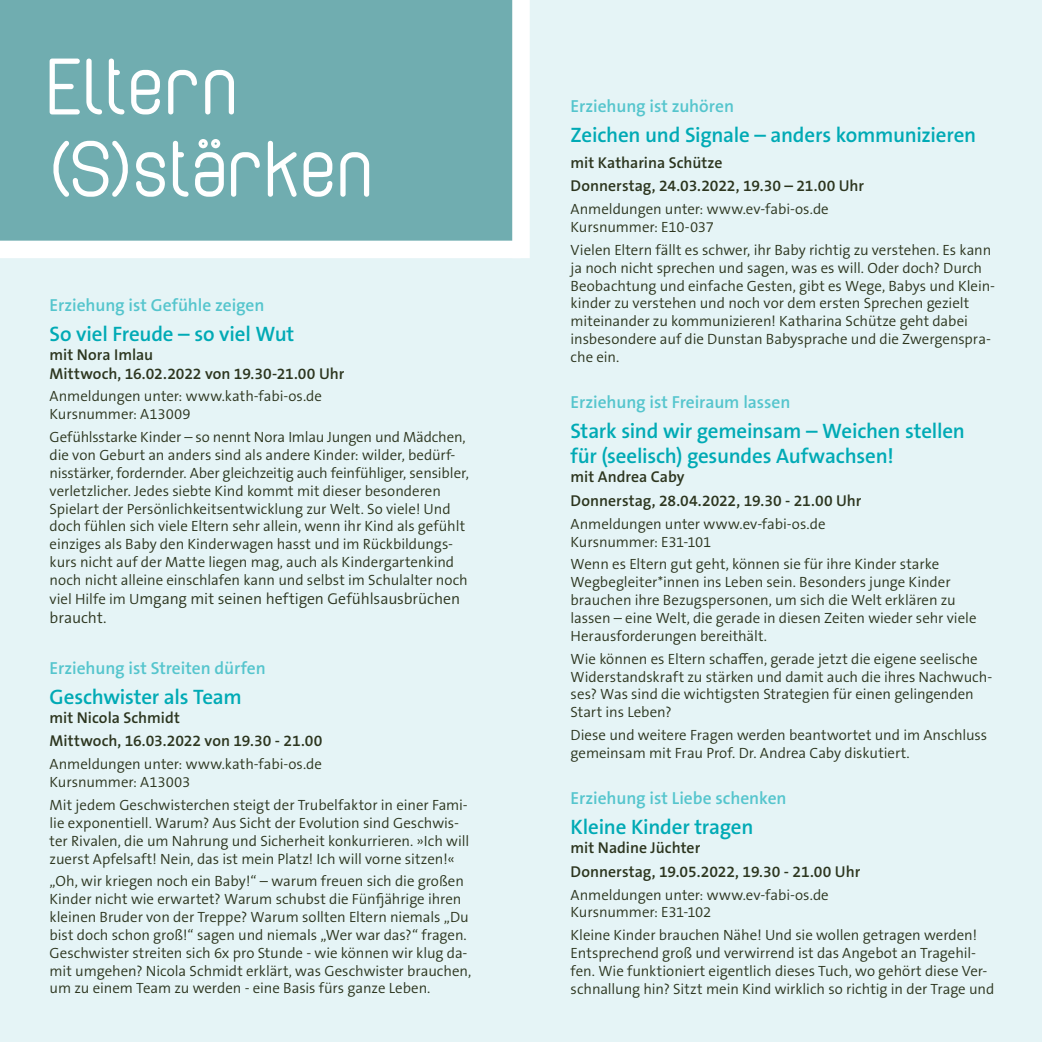
<style>
.page{position:relative;width:1042px;height:1042px;background:#e5f4f6}
.page>*{position:absolute;margin:0;border:0;box-sizing:border-box;transform-origin:0 0}
.t1{font:85.75px/82.2px "Cabo Rounded";letter-spacing:.015em;color:#fff}
.t2{font:600 21px/25.2px "The Sans B W6";letter-spacing:-.01em;color:#00aab5}
.t3{font:600 17.5px "The Sans B W6";letter-spacing:-.005em;color:#55c5cd}
.t4{font:600 15.75px/23.8px "The Sans B W6";color:#2c351e}
.t5{font:300 15.75px/18.9px "The Sans B W4";letter-spacing:-.005em;color:#2c351e}
.t6{font:300 14.88px/17.8px "The Sans B W4";letter-spacing:-.005em;color:#2c351e}
.s1{font-size:14.88px}
</style>
<div class="page">
<div style="left:0;top:0;width:521px;height:241px;background:#70adb0"></div>
<div style="left:0;top:241px;width:521px;height:17px;background:#fff"></div>
<div style="left:512px;top:0;width:18px;height:258px;background:#fff"></div>
<h1 class="t1" style="left:50px;top:46px;width:328px">Eltern (S)stärken</h1>
<p class="t3" style="left:50px;top:293px;width:216px">Erziehung ist Gefühle zeigen</p>
<h2 class="t2" style="left:50px;top:321px;width:246px">So viel Freude – so viel Wut</h2>
<p class="t4" style="left:50px;top:345px;width:296px;line-height:18.9px">mit Nora Imlau<br>Mittwoch, 16.02.2022 von 19.30-21.00 Uhr</p>
<p class="t6" style="left:50px;top:387px;width:274px">Anmeldungen unter: www.kath-fabi-os.de<br>Kursnummer: A13009</p>
<p class="t6" style="left:50px;top:428px;width:421px">Gefühlsstarke Kinder – so nennt Nora Imlau Jungen und Mädchen, die von Geburt an anders sind als andere Kinder: wilder, bedürf&shy;nisstärker, fordernder. Aber gleichzeitig auch feinfühliger, sensibler, verletzlicher. Jedes siebte Kind kommt mit dieser besonderen Spielart der Persönlichkeitsentwicklung zur Welt. So viele! Und doch fühlen sich viele Eltern sehr allein, wenn ihr Kind als gefühlt einziges als Baby den Kinderwagen hasst und im Rückbildungs&shy;kurs nicht auf der Matte liegen mag, auch als Kindergartenkind noch nicht alleine einschlafen kann und selbst im Schulalter noch</p>
<p class="t5" style="left:50px;top:589px;width:412px"><span class="s1">viel Hilfe im U</span>mgang mit seinen heftigen Gefühlsausbrüchen braucht.</p>
<p class="t3" style="left:50px;top:656px;width:218px">Erziehung ist Streiten dürfen</p>
<h2 class="t2" style="left:50px;top:684px;width:194px">Geschwister als Team</h2>
<p class="t4" style="left:50px;top:705px;width:274px">mit Nicola Schmidt<br>Mittwoch, 16.03.2022 von 19.30 - 21.00</p>
<p class="t6" style="left:50px;top:755px;width:274px">Anmeldungen unter: www.kath-fabi-os.de<br>Kursnummer: A13003</p>
<p class="t6" style="left:50px;top:796px;width:421px">Mit jedem Geschwisterchen steigt der Trubelfaktor in einer Fami&shy;lie exponentiell. Warum? Aus Sicht der Evolution sind Geschwis&shy;ter Rivalen, die um Nahrung und Sicherheit konkurrieren. »Ich will zuerst Apfelsaft! Nein, das ist mein Platz! Ich will vorne sitzen!«</p>
<p class="t6" style="left:50px;top:872px;width:423px">„Oh, wir kriegen noch ein Baby!“ – warum freuen sich die großen Kinder nicht wie erwartet? Warum schubst die Fünfjährige ihren kleinen Bruder von der Treppe? Warum sollten Eltern niemals „Du bist doch schon groß!“ sagen und niemals „Wer war das?“ fragen.<br>Geschwister streiten sich 6x pro Stunde - wie können wir klug da&shy;mit umgehen? Nicola Schmidt erklärt, was Geschwister brauchen, um zu einem Team zu werden - eine Basis fürs ganze Leben.</p>
<p class="t3" style="left:570px;top:95px;width:165px">Erziehung ist zuhören</p>
<h2 class="t2" style="left:570px;top:123px;width:407px">Zeichen und Signale – anders kommunizieren</h2>
<p class="t4" style="left:570px;top:150px;width:295px">mit Katharina Schütze<br>Donnerstag, 24.03.2022, 19.30 – 21.00 Uhr</p>
<p class="t6" style="left:570px;top:200px;width:260px">Anmeldungen unter: www.ev-fabi-os.de<br>Kursnummer: E10-037</p>
<p class="t6" style="left:570px;top:241px;width:426px">Vielen Eltern fällt es schwer, ihr Baby richtig zu verstehen. Es kann ja noch nicht sprechen und sagen, was es will. Oder doch? Durch Beobachtung und einfache Gesten, gibt es Wege, Babys und Klein&shy;kinder zu verstehen und noch vor dem ersten Sprechen gezielt miteinander zu kommunizieren! Katharina Schütze geht dabei insbesondere auf die Dunstan Babysprache und die Zwergenspra&shy;che ein.</p>
<p class="t3" style="left:570px;top:391px;width:221px">Erziehung ist Freiraum lassen</p>
<h2 class="t2" style="left:570px;top:418px;width:396px">Stark sind wir gemeinsam – Weichen stellen für (seelisch) gesundes Aufwachsen!</h2>
<p class="t4" style="left:570px;top:465px;width:292px">mit Andrea Caby<br>Donnerstag, 28.04.2022, 19.30 - 21.00 Uhr</p>
<p class="t6" style="left:570px;top:515px;width:256px">Anmeldungen unter www.ev-fabi-os.de<br>Kursnummer: E31-101</p>
<p class="t6" style="left:570px;top:555px;width:407px">Wenn es Eltern gut geht, können sie für ihre Kinder starke Wegbegleiter*innen ins Leben sein. Besonders junge Kinder brauchen ihre Bezugspersonen, um sich die Welt erklären zu lassen – eine Welt, die gerade in diesen Zeiten wieder sehr viele Herausforderungen bereithält.</p>
<p class="t6" style="left:570px;top:650px;width:423px">Wie können es Eltern schaffen, gerade jetzt die eigene seelische Widerstandskraft zu stärken und damit auch die ihres Nachwuch&shy;ses? Was sind die wichtigsten Strategien für einen gelingenden Start ins Leben?</p>
<p class="t6" style="left:570px;top:726px;width:418px">Diese und weitere Fragen werden beantwortet und im Anschluss gemeinsam mit Frau Prof. Dr. Andrea Caby diskutiert.</p>
<p class="t3" style="left:570px;top:786px;width:218px">Erziehung ist Liebe schenken</p>
<h2 class="t2" style="left:570px;top:814px;width:184px">Kleine Kinder tragen</h2>
<p class="t4" style="left:570px;top:836px;width:291px">mit Nadine Jüchter<br>Donnerstag, 19.05.2022, 19.30 - 21.00 Uhr</p>
<p class="t6" style="left:570px;top:885px;width:260px">Anmeldungen unter: www.ev-fabi-os.de<br>Kursnummer: E31-102</p>
<p class="t6" style="left:570px;top:926px;width:425px">Kleine Kinder brauchen Nähe! Und sie wollen getragen werden!<br>Entsprechend groß und verwirrend ist das Angebot an Tragehil&shy;fen. Wie funktioniert eigentlich dieses Tuch, wo gehört diese Ver&shy;schnallung hin? Sitzt mein Kind wirklich so richtig in der Trage und</p>
</div>
